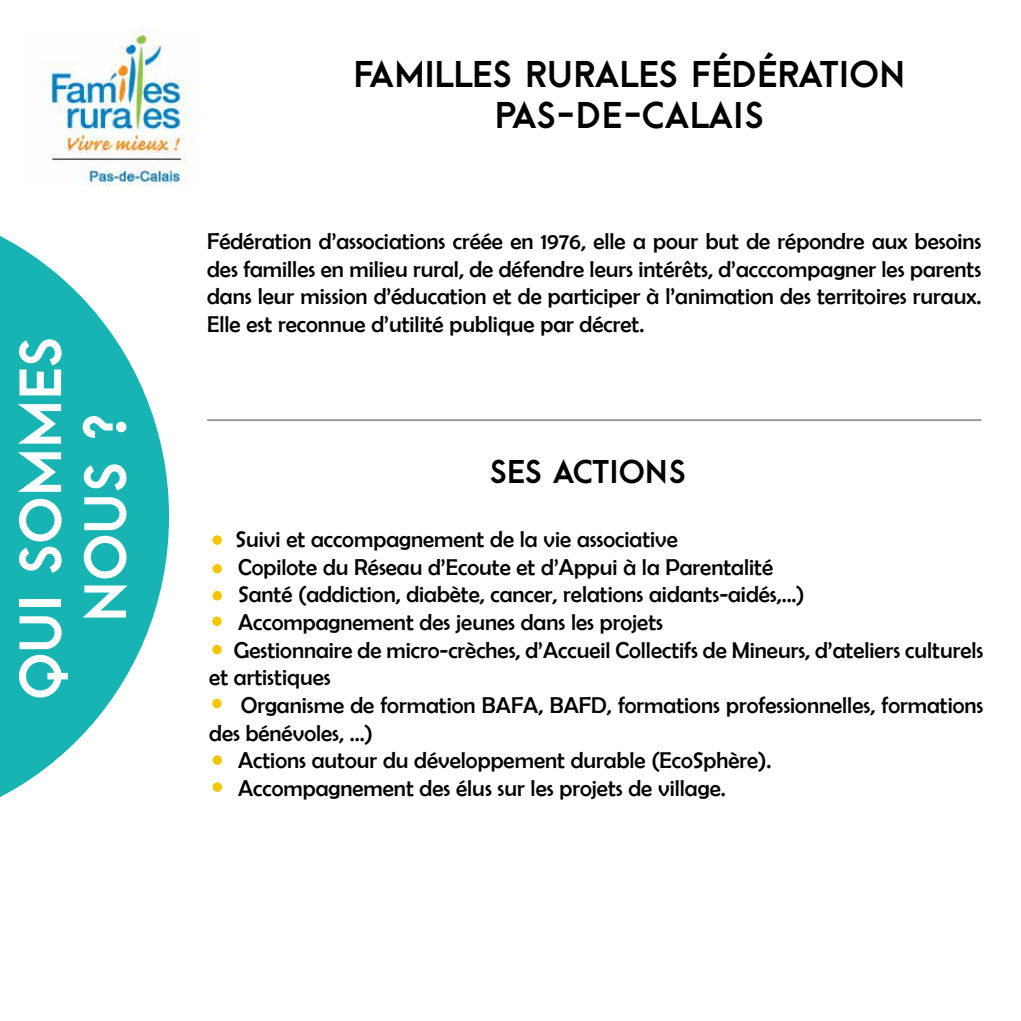
<style>
.page{position:relative;width:1021px;height:1021px;background:#fff}
.page>*{position:absolute;margin:0;border:0;box-sizing:border-box;transform-origin:0 0}
.t1{font:800 54px/64.8px "Arca Majora";color:#fff;text-align:center}
.t2{font:800 34px/40.8px "Arca Majora";color:#000;text-align:center}
.t3{font:800 30px "Arca Majora";letter-spacing:-.015em;color:#000}
.t4{font:23px/27.6px "Berlin Sans FB";color:#000;text-align:justify}
</style>
<div class="page">
<svg style="left:0;top:235px;width:169px;height:562px;fill:#18b4b3"></svg>
<hr style="left:207px;top:419px;width:774px;height:2px;background:#000">
<div style="left:212px;top:535px;width:10px;height:10px;background:#f1c600;border-radius:50%"></div>
<svg style="left:212px;top:698px;width:10px;height:10px"></svg>
<div style="left:212px;top:645px;width:10px;height:9px;background:#f1c600;border-radius:50%"></div>
<div style="left:212px;top:616px;width:10px;height:10px;background:#f1c600;border-radius:50%"></div>
<div style="left:212px;top:564px;width:10px;height:9px;background:#f1c600;border-radius:50%"></div>
<div style="left:212px;top:591px;width:10px;height:9px;background:#f1c600;border-radius:50%"></div>
<div style="left:212px;top:755px;width:10px;height:10px;background:#f1c600;border-radius:50%"></div>
<div style="left:212px;top:782px;width:10px;height:9px;background:#f1c600;border-radius:50%"></div>
<img style="left:44px;top:28px;width:150px;height:157px">
<h1 class="t1" style="left:7px;top:699px;width:365px;rotate:-90deg">QUI SOMMES<br>NOUS ?</h1>
<h2 class="t2" style="left:353px;top:53px;width:554px">FAMILLES RURALES FÉDÉRATION<br>PAS-DE-CALAIS</h2>
<p class="t4" style="left:207px;top:227px;width:775px">Fédération d’associations créée en 1976, elle a pour but de répondre aux besoins des familles en milieu rural, de défendre leurs intérêts, d’acccompagner les parents dans leur mission d’éducation et de participer à l’animation des territoires ruraux.<br>Elle est reconnue d’utilité publique par décret.</p>
<h3 class="t3" style="left:489px;top:452px;width:198px">SES ACTIONS</h3>
<p class="t4" style="left:235px;top:525px;width:444px">Suivi et accompagnement de la vie associative</p>
<p class="t4" style="left:238px;top:553px;width:536px">Copilote du Réseau d’Ecoute et d’Appui à la Parentalité</p>
<p class="t4" style="left:238px;top:580px;width:568px">Santé (addiction, diabète, cancer, relations aidants-aidés,...)</p>
<p class="t4" style="left:238px;top:608px;width:426px">Accompagnement des jeunes dans les projets</p>
<p class="t4" style="left:234px;top:636px;width:751px">Gestionnaire de micro-crèches, d’Accueil Collectifs de Mineurs, d’ateliers culturels</p>
<p class="t4" style="left:209px;top:663px;width:123px">et artistiques</p>
<p class="t4" style="left:241px;top:691px;width:744px">Organisme de formation BAFA, BAFD, formations professionnelles, formations</p>
<p class="t4" style="left:209px;top:718px;width:165px">des bénévoles, ...)</p>
<p class="t4" style="left:238px;top:746px;width:535px">Actions autour du développement durable (EcoSphère).</p>
<p class="t4" style="left:238px;top:774px;width:489px">Accompagnement des élus sur les projets de village.</p>
</div>
